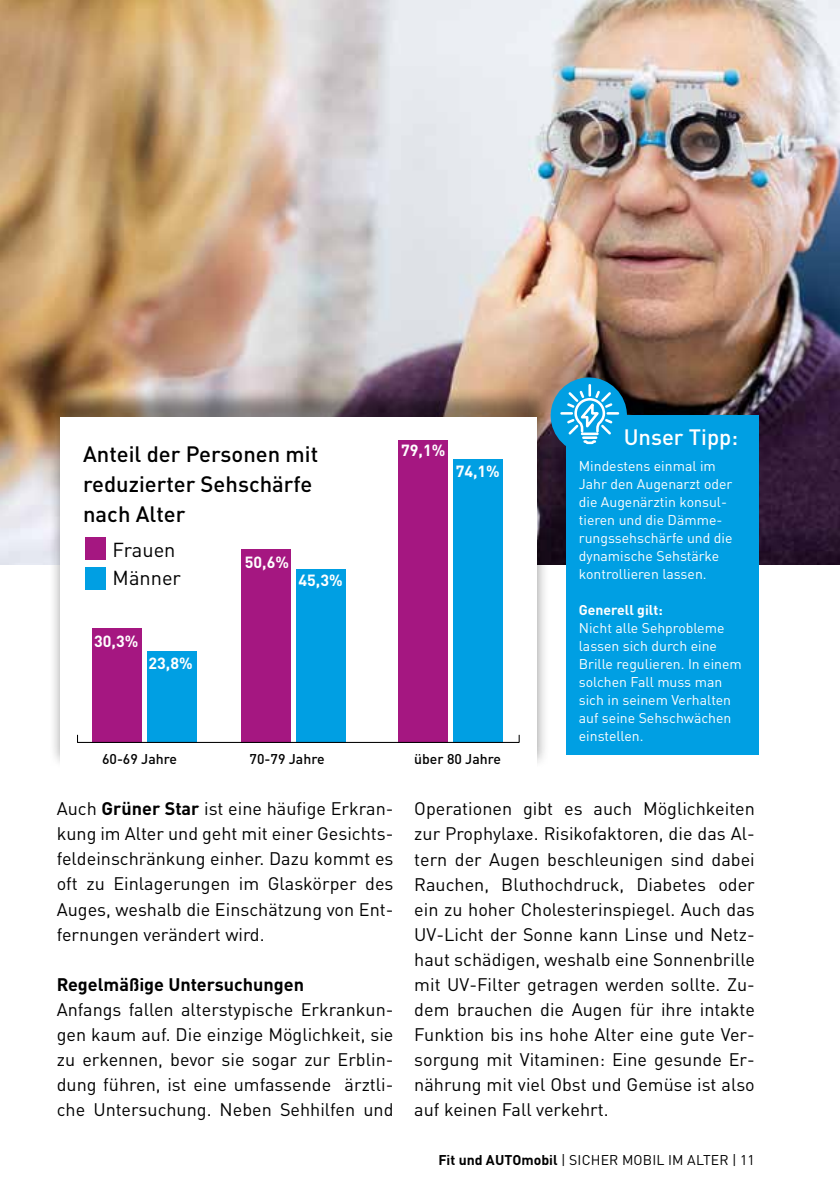
<style>
.page{position:relative;width:840px;height:1191px;background:#fff}
.page>*{position:absolute;margin:0;border:0;box-sizing:border-box;transform-origin:0 0}
.t1{font:500 22px/30px "DINOT";color:#000}
.t2{font:500 22px "DINOT";color:#fff}
.t3{font:20px/28px "DINOT";color:#000}
.t4{font:18px/25px "DINOT";color:#000;text-align:justify}
.t5{font:700 18px "DINOT";color:#000}
.t6{font:700 16px "DINOT";color:#fff}
.t7{font:14px/18px "DINOT";color:#fff}
.t8{font:14px "DINOT";letter-spacing:.01em;color:#000}
.t9{font:500 14px "DINOT";color:#000}
.t10{font:700 14px "DINOT";color:#fff}
.s1{font-weight:700}
</style>
<div class="page">
<img style="left:0;top:0;width:839px;height:564px">
<div style="left:565px;top:415px;width:193px;height:339px;background:#009fe3"></div>
<div style="left:550px;top:377px;width:76px;height:77px;background:#009fe3;border-radius:50%"></div>
<svg style="left:558px;top:382px;width:62px;height:63px"></svg>
<div style="left:48px;top:388px;width:501px;height:381px;background:#000;opacity:.4"></div>
<div style="left:60px;top:417px;width:477px;height:357px;background:#fff"></div>
<div style="left:452px;top:459px;width:50px;height:283px;background:#009fe3"></div>
<div style="left:398px;top:439px;width:49px;height:303px;background:#a51781"></div>
<div style="left:296px;top:569px;width:49px;height:173px;background:#009fe3"></div>
<div style="left:241px;top:548px;width:49px;height:194px;background:#a51781"></div>
<div style="left:147px;top:651px;width:49px;height:91px;background:#009fe3"></div>
<div style="left:92px;top:627px;width:49px;height:115px;background:#a51781"></div>
<hr style="left:77px;top:742px;width:442px;height:1px;background:#000">
<div style="left:85px;top:537px;width:21px;height:23px;background:#a51781"></div>
<div style="left:85px;top:567px;width:21px;height:22px;background:#009fe3"></div>
<p class="t1" style="left:83px;top:438px;width:236px">Anteil der Personen mit reduzierter Sehschärfe nach Alter</p>
<p class="t3" style="left:113px;top:535px;width:70px">Frauen<br>Männer</p>
<p class="t6" style="left:94px;top:630px;width:46px">30,3%</p>
<p class="t6" style="left:148px;top:652px;width:46px">23,8%</p>
<p class="t6" style="left:245px;top:552px;width:46px">50,6%</p>
<p class="t6" style="left:298px;top:569px;width:46px">45,3%</p>
<p class="t6" style="left:401px;top:439px;width:46px">79,1%</p>
<p class="t6" style="left:455px;top:460px;width:46px">74,1%</p>
<p class="t9" style="left:102px;top:750px;width:76px">60-69 Jahre</p>
<p class="t9" style="left:249px;top:750px;width:76px">70-79 Jahre</p>
<p class="t9" style="left:414px;top:750px;width:88px">über 80 Jahre</p>
<p class="t2" style="left:623px;top:423px;width:116px">Unser Tipp:</p>
<p class="t7" style="left:578px;top:456px;width:155px">Mindestens einmal im<br>Jahr den Augenarzt oder die Augenärztin konsul&shy;tieren und die Dämme&shy;rungssehschärfe und die dynamische Sehstärke kontrollieren lassen.</p>
<p class="t10" style="left:578px;top:600px;width:85px">Generell gilt:</p>
<p class="t7" style="left:578px;top:618px;width:164px">Nicht alle Sehprobleme lassen sich durch eine<br>Brille regulieren. In einem solchen Fall muss man sich in seinem Verhalten auf seine Sehschwächen einstellen.</p>
<p class="t4" style="left:57px;top:795px;width:338px">Auch <span class="s1">Grüner Star</span> ist eine häufige Erkran&shy;kung im Alter und geht mit einer Gesichts&shy;feldeinschränkung einher. Dazu kommt es oft zu Einlagerungen im Glaskörper des Auges, weshalb die Einschätzung von Ent&shy;fernungen verändert wird.</p>
<p class="t5" style="left:57px;top:972px;width:249px">Regelmäßige Untersuchungen</p>
<p class="t4" style="left:57px;top:995px;width:338px">Anfangs fallen alterstypische Erkrankun&shy;gen kaum auf. Die einzige Möglichkeit, sie zu erkennen, bevor sie sogar zur Erblin&shy;dung führen, ist eine umfassende ärztli&shy;che Untersuchung. Neben Sehhilfen und</p>
<p class="t4" style="left:414px;top:795px;width:342px">Operationen gibt es auch Möglichkeiten zur Prophylaxe. Risikofaktoren, die das Al&shy;tern der Augen beschleunigen sind dabei Rauchen, Bluthochdruck, Diabetes oder ein zu hoher Cholesterinspiegel. Auch das UV-Licht der Sonne kann Linse und Netz&shy;haut schädigen, weshalb eine Sonnenbrille mit UV-Filter getragen werden sollte. Zu&shy;dem brauchen die Augen für ihre intakte Funktion bis ins hohe Alter eine gute Ver&shy;sorgung mit Vitaminen: Eine gesunde Er&shy;nährung mit viel Obst und Gemüse ist also auf keinen Fall verkehrt.</p>
<p class="t8" style="left:438px;top:1150px;width:318px"><span class="s1">Fit und AUTOmobil</span> | SICHER MOBIL IM ALTER | 11</p>
</div>
